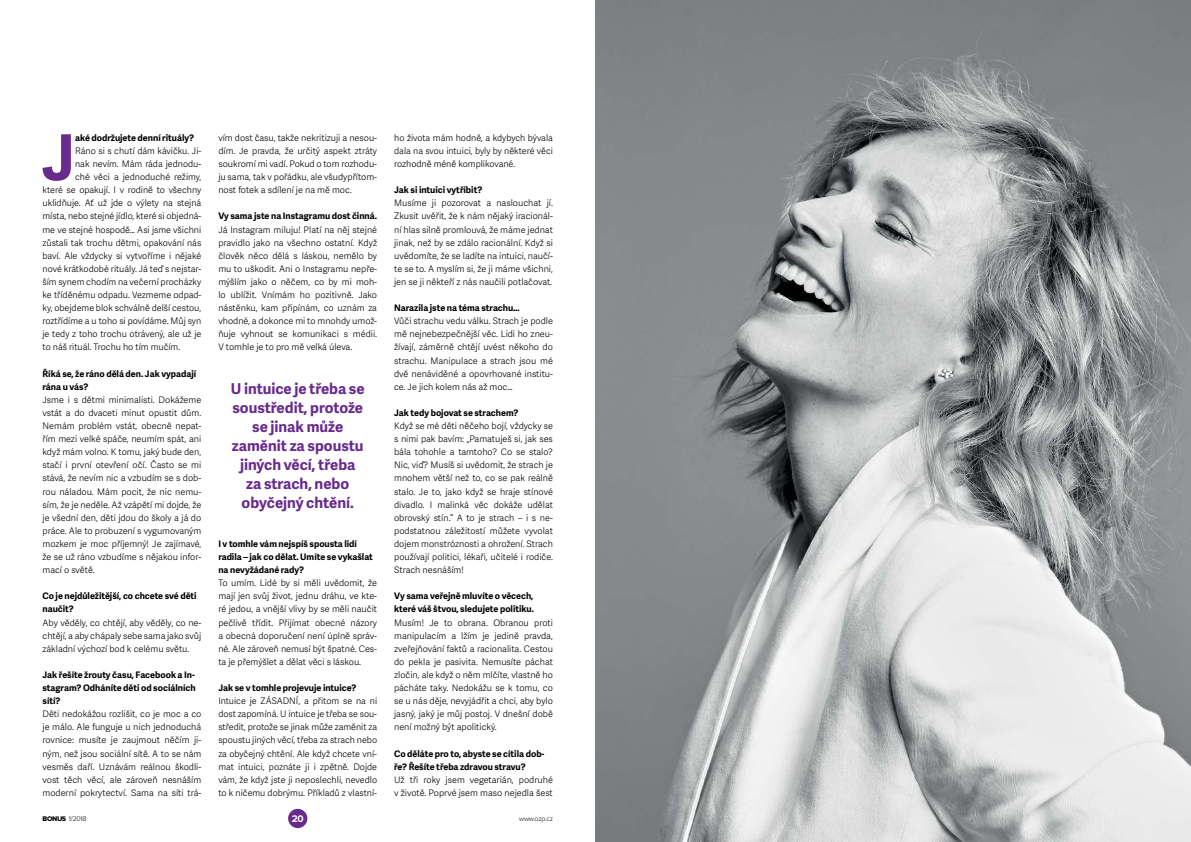
<style>
.page{position:relative;width:1191px;height:842px;background:#fff}
.page>*{position:absolute;margin:0;border:0;box-sizing:border-box;transform-origin:0 0}
.t1{font:700 63.3px "Adelle Sans";color:#682b8d}
.t2{font:700 15px/19px "Adelle Sans";color:#682b8d;text-align:center}
.t3{font:700 10px "Proxima Nova";color:#fff}
.t4{font:300 9px/13.1px "Adelle Sans";color:#000;text-align:justify}
.t5{font:700 9px/13.1px "Adelle Sans";color:#000}
.t6{font:300 7px "Proxima Nova";letter-spacing:-.03em;color:#000}
.s1{font-family:"Proxima Nova Extrabld";font-weight:400}
</style>
<div class="page">
<div style="left:288px;top:809px;width:19px;height:19px;background:#682b8d;border-radius:50%"></div>
<img style="left:595px;top:0;width:596px;height:842px">
<p class="t1" style="left:42px;top:111px;width:35px">J</p>
<p class="t5" style="left:75px;top:131px;width:121px">aké dodržujete denní rituály?</p>
<p class="t4" style="left:75px;top:144px;width:128px">Ráno si s chutí dám kávičku. Ji-</p>
<p class="t4" style="left:75px;top:157px;width:128px">nak nevím. Mám ráda jednodu-</p>
<p class="t4" style="left:75px;top:170px;width:128px">ché věci a jednoduché režimy,</p>
<p class="t4" style="left:43px;top:183px;width:160px">které se opakují. I v rodině to všechny</p>
<p class="t4" style="left:43px;top:196px;width:160px">uklidňuje. Ať už jde o výlety na stejná</p>
<p class="t4" style="left:43px;top:209px;width:160px">místa, nebo stejné jídlo, které si objedná-</p>
<p class="t4" style="left:43px;top:222px;width:160px">me ve stejné hospodě… Asi jsme všichni</p>
<p class="t4" style="left:43px;top:236px;width:160px">zůstali tak trochu dětmi, opakování nás</p>
<p class="t4" style="left:43px;top:249px;width:160px">baví. Ale vždycky si vytvoříme i nějaké</p>
<p class="t4" style="left:43px;top:262px;width:160px">nové krátkodobé rituály. Já teď s nejstar-</p>
<p class="t4" style="left:43px;top:275px;width:160px">ším synem chodím na večerní procházky</p>
<p class="t4" style="left:43px;top:288px;width:160px">ke tříděnému odpadu. Vezmeme odpad-</p>
<p class="t4" style="left:43px;top:301px;width:160px">ky, obejdeme blok schválně delší cestou,</p>
<p class="t4" style="left:43px;top:314px;width:160px">roztřídíme a u toho si povídáme. Můj syn</p>
<p class="t4" style="left:43px;top:327px;width:160px">je tedy z toho trochu otrávený, ale už je</p>
<p class="t4" style="left:43px;top:340px;width:139px">to náš rituál. Trochu ho tím mučím.</p>
<p class="t5" style="left:43px;top:366px;width:155px">Říká se, že ráno dělá den. Jak vypadají rána u vás?</p>
<p class="t4" style="left:43px;top:393px;width:160px">Jsme i s dětmi minimalisti. Dokážeme vstát a do dvaceti minut opustit dům.<br>Nemám problém vstát, obecně nepat&shy;řím mezi velké spáče, neumím spát, ani když mám volno. K tomu, jaký bude den, stačí i první otevření očí. Často se mi stává, že nevím nic a vzbudím se s dob&shy;rou náladou. Mám pocit, že nic nemu&shy;sím, že je neděle. Až vzápětí mi dojde, že je všední den, děti jdou do školy a já do práce. Ale to probuzení s vygumovaným mozkem je moc příjemný! Je zajímavé, že se už ráno vzbudíme s nějakou infor&shy;mací o světě.</p>
<p class="t5" style="left:43px;top:589px;width:156px">Co je nejdůležitější, co chcete své děti naučit?</p>
<p class="t4" style="left:43px;top:615px;width:160px">Aby věděly, co chtějí, aby věděly, co ne&shy;chtějí, a aby chápaly sebe sama jako svůj základní výchozí bod k celému světu.</p>
<p class="t5" style="left:43px;top:668px;width:155px;text-align:justify">Jak řešíte žrouty času, Facebook a In&shy;stagram? Odháníte děti od sociálních sítí?</p>
<p class="t4" style="left:43px;top:707px;width:160px">Děti nedokážou rozlišit, co je moc a co je málo. Ale funguje u nich jednoduchá rovnice: musíte je zaujmout něčím ji&shy;ným, než jsou sociální sítě. A to se nám vesměs daří. Uznávám reálnou škodli&shy;vost těch věcí, ale zároveň nesnáším moderní pokrytectví. Sama na síti trá-</p>
<p class="t4" style="left:218px;top:131px;width:160px">vím dost času, takže nekritizuji a nesou&shy;dím. Je pravda, že určitý aspekt ztráty soukromí mi vadí. Pokud o tom rozhodu&shy;ju sama, tak v pořádku, ale všudypřítom&shy;nost fotek a sdílení je na mě moc.</p>
<p class="t5" style="left:218px;top:209px;width:160px">Vy sama jste na Instagramu dost činná.</p>
<p class="t4" style="left:218px;top:222px;width:160px">Já Instagram miluju! Platí na něj stejné pravidlo jako na všechno ostatní. Když člověk něco dělá s láskou, nemělo by mu to uškodit. Ani o Instagramu nepře&shy;mýšlím jako o něčem, co by mi moh&shy;lo ublížit. Vnímám ho pozitivně. Jako nástěnku, kam připínám, co uznám za vhodné, a dokonce mi to mnohdy umož&shy;ňuje vyhnout se komunikaci s médii.<br>V tomhle je to pro mě velká úleva.</p>
<p class="t2" style="left:231px;top:379px;width:135px">U intuice je třeba se soustředit, protože se jinak může zaměnit za spoustu jiných věcí, třeba za strach, nebo obyčejný chtění.</p>
<p class="t5" style="left:218px;top:537px;width:156px">I v tomhle vám nejspíš spousta lidí radila – jak co dělat. Umíte se vykašlat na nevyžádané rady?</p>
<p class="t4" style="left:218px;top:576px;width:160px">To umím. Lidé by si měli uvědomit, že mají jen svůj život, jednu dráhu, ve kte&shy;ré jedou, a vnější vlivy by se měli naučit pečlivě třídit. Přijímat obecné názory a obecná doporučení není úplně správ&shy;né. Ale zároveň nemusí být špatné. Ces&shy;ta je přemýšlet a dělat věci s láskou.</p>
<p class="t5" style="left:218px;top:681px;width:139px">Jak se v tomhle projevuje intuice?</p>
<p class="t4" style="left:218px;top:694px;width:160px">Intuice je ZÁSADNÍ, a přitom se na ni dost zapomíná. U intuice je třeba se sou&shy;středit, protože se jinak může zaměnit za spoustu jiných věcí, třeba za strach nebo za obyčejný chtění. Ale když chcete vní&shy;mat intuici, poznáte ji i zpětně. Dojde vám, že když jste ji neposlechli, nevedlo to k ničemu dobrýmu. Příkladů z vlastní-</p>
<p class="t4" style="left:394px;top:131px;width:160px">ho života mám hodně, a kdybych bývala dala na svou intuici, byly by některé věci rozhodně méně komplikované.</p>
<p class="t5" style="left:394px;top:183px;width:90px">Jak si intuici vytříbit?</p>
<p class="t4" style="left:394px;top:196px;width:160px">Musíme ji pozorovat a naslouchat jí.<br>Zkusit uvěřit, že k nám nějaký iracionál&shy;ní hlas silně promlouvá, že máme jednat jinak, než by se zdálo racionální. Když si uvědomíte, že se ladíte na intuici, naučí&shy;te se to. A myslím si, že ji máme všichni, jen se ji někteří z nás naučili potlačovat.</p>
<p class="t5" style="left:394px;top:301px;width:127px">Narazila jste na téma strachu…</p>
<p class="t4" style="left:394px;top:314px;width:160px">Vůči strachu vedu válku. Strach je podle mě nejnebezpečnější věc. Lidi ho zneu&shy;žívají, záměrně chtějí uvést někoho do strachu. Manipulace a strach jsou mé dvě nenáviděné a opovrhované institu&shy;ce. Je jich kolem nás až moc…</p>
<p class="t5" style="left:394px;top:406px;width:126px">Jak tedy bojovat se strachem?</p>
<p class="t4" style="left:394px;top:419px;width:160px">Když se mé děti něčeho bojí, vždycky se s nimi pak bavím: „Pamatuješ si, jak ses bála tohohle a tamtoho? Co se stalo?<br>Nic, viď? Musíš si uvědomit, že strach je mnohem větší než to, co se pak reálně stalo. Je to, jako když se hraje stínové divadlo. I malinká věc dokáže udělat obrovský stín.“ A to je strach – i s ne&shy;podstatnou záležitostí můžete vyvolat dojem monstróznosti a ohrožení. Strach používají politici, lékaři, učitelé i rodiče.<br>Strach nesnáším!</p>
<p class="t5" style="left:394px;top:589px;width:141px">Vy sama veřejně mluvíte o věcech, které váš štvou, sledujete politiku.</p>
<p class="t4" style="left:394px;top:615px;width:160px">Musím! Je to obrana. Obranou proti manipulacím a lžím je jedině pravda, zveřejňování faktů a racionalita. Cestou do pekla je pasivita. Nemusíte páchat zločin, ale když o něm mlčíte, vlastně ho pácháte taky. Nedokážu se k tomu, co se u nás děje, nevyjádřit a chci, aby bylo jasný, jaký je můj postoj. V dnešní době není možný být apolitický.</p>
<p class="t5" style="left:394px;top:746px;width:152px">Co děláte pro to, abyste se cítila dob&shy;ře? Řešíte třeba zdravou stravu?</p>
<p class="t4" style="left:394px;top:773px;width:160px">Už tři roky jsem vegetarián, podruhé v životě. Poprvé jsem maso nejedla šest</p>
<p class="t6" style="left:43px;top:815px;width:45px"><span class="s1">BONUS</span> 1/2018</p>
<p class="t3" style="left:292px;top:814px;width:13px">20</p>
<p class="t6" style="left:519px;top:815px;width:35px">www.ozp.cz</p>
</div>
